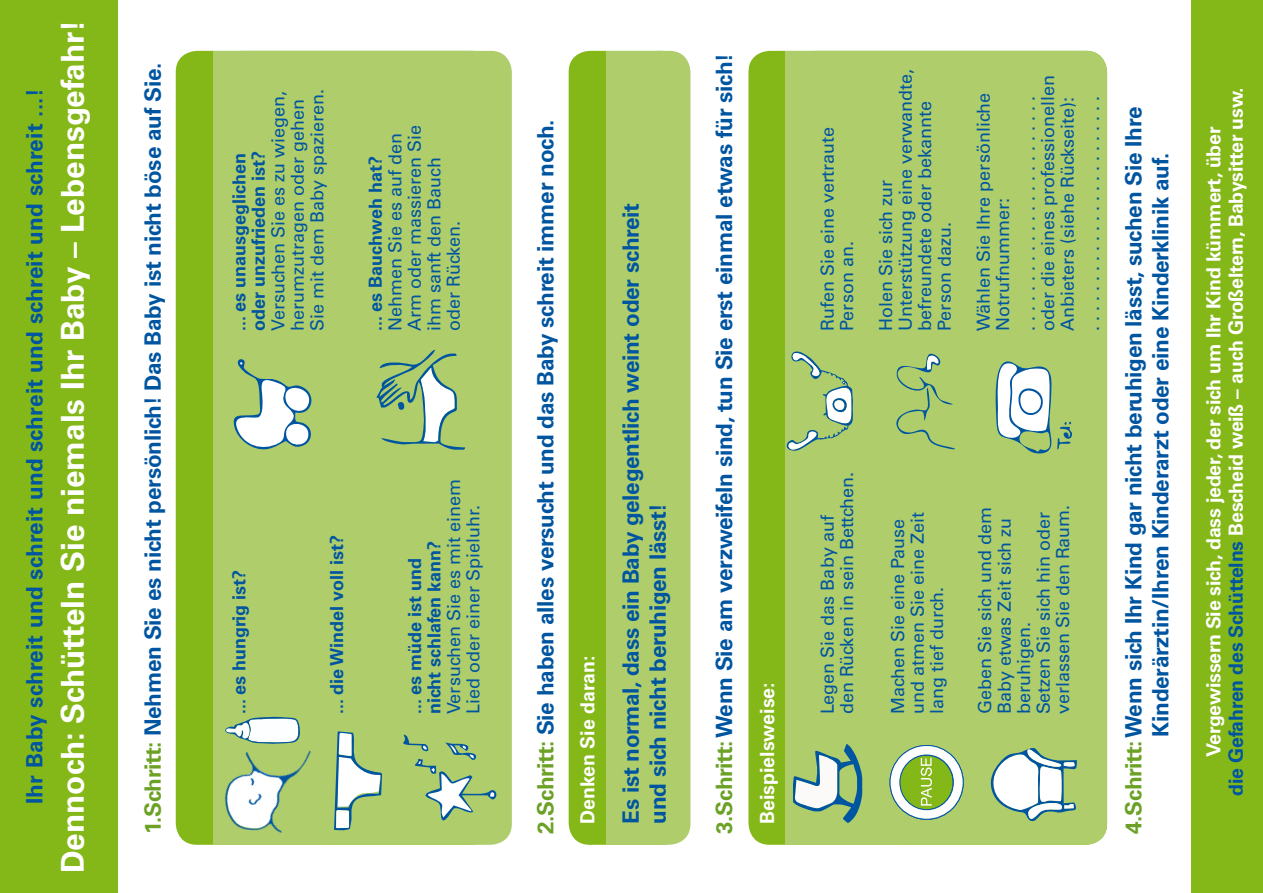
<style>
.page{position:relative;width:1263px;height:893px;background:#fff}
.page>*{position:absolute;margin:0;border:0;box-sizing:border-box;transform-origin:0 0}
.t1{font:700 31.5px "Univers LT Std";color:#fff}
.t2{font:700 22.5px/27px "Univers LT Std";letter-spacing:-.01em;color:#0055a0}
.t3{font:700 22.5px "Univers LT Std";letter-spacing:.01em;color:#0055a0}
.t4{font:700 19.5px "Univers LT Std";letter-spacing:-.01em;color:#fff}
.t5{font:18px/19.5px "Univers LT Std";color:#0055a0}
.t6{font:700 18px/19.5px "Univers LT Std";color:#0055a0}
.s1{color:#6ba125}
.s2{font-weight:700}
.s3{font-weight:400}
.s4{color:#0055a0}
</style>
<div class="page">
<div style="left:0;top:0;width:118px;height:893px;background:#84b819"></div>
<div style="left:1191px;top:0;width:72px;height:893px;background:#84b819"></div>
<div style="left:569px;top:51px;width:113px;height:794px;background:#84b819;border-radius:21px"></div>
<div style="left:637px;top:51px;width:53px;height:794px;background:#afcd6b;border-radius:21px"></div>
<div style="left:606px;top:51px;width:59px;height:794px;background:#afcd6b"></div>
<div style="left:748px;top:51px;width:359px;height:794px;background:#84b819;border-radius:21px"></div>
<div style="left:794px;top:51px;width:313px;height:794px;background:#afcd6b;border-radius:21px"></div>
<div style="left:785px;top:51px;width:116px;height:794px;background:#afcd6b"></div>
<svg style="left:793px;top:744px;width:69px;height:79px"></svg>
<svg style="left:890px;top:745px;width:73px;height:74px"></svg>
<svg style="left:991px;top:748px;width:86px;height:73px"></svg>
<svg style="left:787px;top:351px;width:66px;height:100px"></svg>
<svg style="left:896px;top:354px;width:59px;height:95px"></svg>
<div style="left:176px;top:51px;width:317px;height:794px;background:#84b819;border-radius:21px"></div>
<div style="left:221px;top:51px;width:291px;height:794px;background:#afcd6b;border-radius:21px"></div>
<div style="left:213px;top:51px;width:115px;height:794px;background:#afcd6b"></div>
<img style="left:203px;top:750px;width:108px;height:95px">
<svg style="left:225px;top:717px;width:75px;height:27px"></svg>
<svg style="left:334px;top:731px;width:48px;height:99px"></svg>
<svg style="left:403px;top:735px;width:93px;height:85px"></svg>
<svg style="left:234px;top:359px;width:77px;height:90px"></svg>
<svg style="left:376px;top:350px;width:89px;height:100px"></svg>
<svg style="left:996px;top:361px;width:76px;height:92px"></svg>
<p class="t3" style="left:21px;top:804px;width:717px;rotate:-90deg">Ihr Baby schreit und schreit und schreit und schreit und schreit ...!</p>
<p class="t1" style="left:54px;top:873px;width:855px;rotate:-90deg">Dennoch: Schütteln Sie niemals Ihr Baby – Lebensgefahr!</p>
<h2 class="t2" style="left:140px;top:834px;width:773px;rotate:-90deg"><span class="s1">1.Schritt:</span> Nehmen Sie es nicht persönlich! Das Baby ist nicht böse auf Sie.</h2>
<h2 class="t2" style="left:711px;top:834px;width:783px;rotate:-90deg"><span class="s1">3.Schritt:</span>Wenn Sie am verzweifeln sind, tun Sie erst einmal etwas für sich!</h2>
<p class="t5" style="left:229px;top:331px;width:244px;rotate:-90deg"><span class="s2">... es unausgeglichen<br>oder unzufrieden ist?<br></span>Versuchen Sie es zu wiegen, herumzutragen oder gehen<br>Sie mit dem Baby spazieren.</p>
<h2 class="t2" style="left:532px;top:834px;width:716px;rotate:-90deg"><span class="s1">2.Schritt:</span> Sie haben alles versucht und das Baby schreit immer noch.</h2>
<p class="t5" style="left:366px;top:331px;width:208px;rotate:-90deg"><span class="s2">... es Bauchweh hat?<br></span>Nehmen Sie es auf den<br>Arm oder massieren Sie ihm sanft den Bauch oder Rücken.</p>
<p class="t2" style="left:618px;top:824px;width:622px;rotate:-90deg">Es ist normal, dass ein Baby gelegentlich weint oder schreit und sich nicht beruhigen lässt!</p>
<p class="t6" style="left:405px;top:714px;width:237px;rotate:-90deg">... es müde ist und<br>nicht schlafen kann?<br><span class="s3">Versuchen Sie es mit einem</span></p>
<p class="t5" style="left:463px;top:714px;width:211px;rotate:-90deg">Lied oder einer Spieluhr.</p>
<p class="t6" style="left:327px;top:714px;width:181px;rotate:-90deg">. .. dieWindel voll ist?</p>
<p class="t6" style="left:230px;top:714px;width:146px;rotate:-90deg">... es hungrig ist?</p>
<p class="t4" style="left:576px;top:824px;width:169px;rotate:-90deg">Denken Sie daran:</p>
<p class="t4" style="left:756px;top:824px;width:143px;rotate:-90deg">Beispielsweise:</p>
<p class="t5" style="left:818px;top:331px;width:206px;rotate:-90deg">Rufen Sie eine vertraute<br>Person an.</p>
<p class="t5" style="left:896px;top:331px;width:264px;rotate:-90deg">Unterstützung eine verwandte,</p>
<p class="t5" style="left:866px;top:331px;width:232px;line-height:39px;rotate:-90deg">Holen Sie sich zur befreundete oder bekannte</p>
<p class="t5" style="left:935px;top:331px;width:110px;rotate:-90deg">Person dazu.</p>
<p class="t5" style="left:974px;top:331px;width:239px;rotate:-90deg">Wählen Sie Ihre persönliche<br>Notrufnummer:</p>
<p class="t5" style="left:1019px;top:331px;width:258px;rotate:-90deg">. . . . . . . . . . . . . . . . . . . . . . . . oder die eines professionellen<br>Anbieters (siehe Rückseite):</p>
<p class="t5" style="left:1083px;top:331px;width:237px;rotate:-90deg">. . . . . . . . . . . . . . . . . . . . . . . .</p>
<p class="t5" style="left:837px;top:714px;width:244px;rotate:-90deg">den Rücken in sein Bettchen.</p>
<p class="t5" style="left:818px;top:714px;width:201px;rotate:-90deg">Legen Sie das Baby auf</p>
<p class="t5" style="left:888px;top:714px;width:204px;rotate:-90deg">Machen Sie eine Pause und atmen Sie eine Zeit lang tief durch.</p>
<p class="t5" style="left:975px;top:714px;width:209px;rotate:-90deg">Geben Sie sich und dem<br>Baby etwas Zeit sich zu</p>
<p class="t5" style="left:1034px;top:714px;width:211px;rotate:-90deg">Setzen Sie sich hin oder verlassen Sie den Raum.</p>
<p class="t5" style="left:1014px;top:714px;width:94px;rotate:-90deg">beruhigen.</p>
<h2 class="t2" style="left:1120px;top:737px;width:631px;text-indent:-97px;rotate:-90deg"><span class="s1">4.Schritt:</span>Wenn sich Ihr Kind gar nicht beruhigen lässt, suchen Sie Ihre<br>Kinderärztin/Ihren Kinderarzt oder eine Kinderklinik auf.</h2>
<p class="t4" style="left:1224px;top:795px;width:710px;rotate:-90deg"><span class="s4">die Gefahren des Schüttelns</span> Bescheid weiß – auch Großeltern, Babysitter usw.</p>
<p class="t4" style="left:1202px;top:757px;width:631px;rotate:-90deg">Vergewissern Sie sich, dass jeder, der sich um Ihr Kind kümmert, über</p>
</div>
